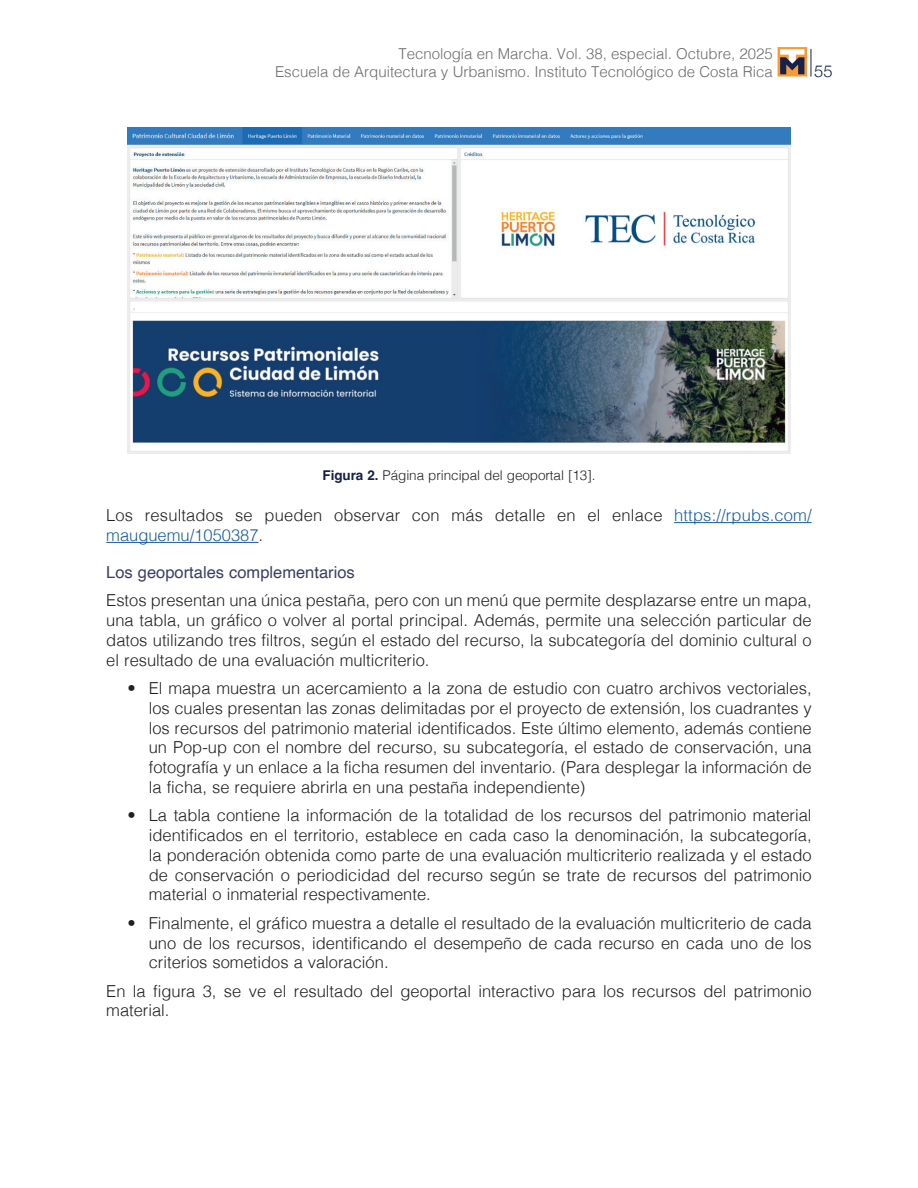
<style>
.page{position:relative;width:918px;height:1188px;background:#fff}
.page>*{position:absolute;margin:0;border:0;box-sizing:border-box;transform-origin:0 0}
.t1{font:300 16.5px/19.8px "Helvetica";color:#231f20;text-align:justify}
.t2{font:16.5px "Helvetica";color:#3b3f62}
.t3{font:300 16.5px "Helvetica Neue";color:#17214b}
.t4{font:300 15px/18px "Helvetica";color:#6c6d70;text-align:right}
.t5{font:300 13.5px "Helvetica";letter-spacing:-.005em;color:#231f20}
.s1{font-weight:700;color:#17214b}
.s2{color:#175d9e}
</style>
<div class="page">
<svg style="left:811px;top:49px;width:1px;height:28px"></svg>
<svg style="left:778px;top:47px;width:29px;height:30px"></svg>
<svg style="left:780px;top:49px;width:24px;height:25px"></svg>
<hr style="left:674px;top:522px;width:138px;height:1px;background:#175d9e">
<hr style="left:106px;top:542px;width:153px;height:1px;background:#175d9e">
<img style="left:127px;top:128px;width:664px;height:326px">
<p class="t4" style="left:275px;top:43px;width:499px">Tecnología en Marcha. Vol. 38, especial. Octubre, 2025<br>Escuela de Arquitectura y Urbanismo. Instituto Tecnológico de Costa Rica</p>
<p class="t3" style="left:814px;top:57px;width:20px">55</p>
<p class="t5" style="left:322px;top:464px;width:275px"><span class="s1">Figura 2.</span> Página principal del geoportal [13].</p>
<p class="t1" style="left:106px;top:504px;width:707px">Los resultados se pueden observar con más detalle en el enlace <span class="s2">https://rpubs.com/ mauguemu/1050387</span>.</p>
<p class="t2" style="left:106px;top:559px;width:250px">Los geoportales complementarios</p>
<p class="t1" style="left:106px;top:589px;width:707px">Estos presentan una única pestaña, pero con un menú que permite desplazarse entre un mapa, una tabla, un gráfico o volver al portal principal. Además, permite una selección particular de datos utilizando tres filtros, según el estado del recurso, la subcategoría del dominio cultural o el resultado de una evaluación multicriterio.</p>
<p class="t1" style="left:149px;top:677px;width:664px;text-indent:-21px">• El mapa muestra un acercamiento a la zona de estudio con cuatro archivos vectoriales, los cuales presentan las zonas delimitadas por el proyecto de extensión, los cuadrantes y los recursos del patrimonio material identificados. Este último elemento, además contiene un Pop-up con el nombre del recurso, su subcategoría, el estado de conservación, una fotografía y un enlace a la ficha resumen del inventario. (Para desplegar la información de la ficha, se requiere abrirla en una pestaña independiente)</p>
<p class="t1" style="left:149px;top:804px;width:664px;text-indent:-21px">• La tabla contiene la información de la totalidad de los recursos del patrimonio material identificados en el territorio, establece en cada caso la denominación, la subcategoría, la ponderación obtenida como parte de una evaluación multicriterio realizada y el estado de conservación o periodicidad del recurso según se trate de recursos del patrimonio material o inmaterial respectivamente.</p>
<p class="t1" style="left:149px;top:912px;width:664px;text-indent:-21px">• Finalmente, el gráfico muestra a detalle el resultado de la evaluación multicriterio de cada uno de los recursos, identificando el desempeño de cada recurso en cada uno de los criterios sometidos a valoración.</p>
<p class="t1" style="left:106px;top:980px;width:707px">En la figura 3, se ve el resultado del geoportal interactivo para los recursos del patrimonio material.</p>
</div>
